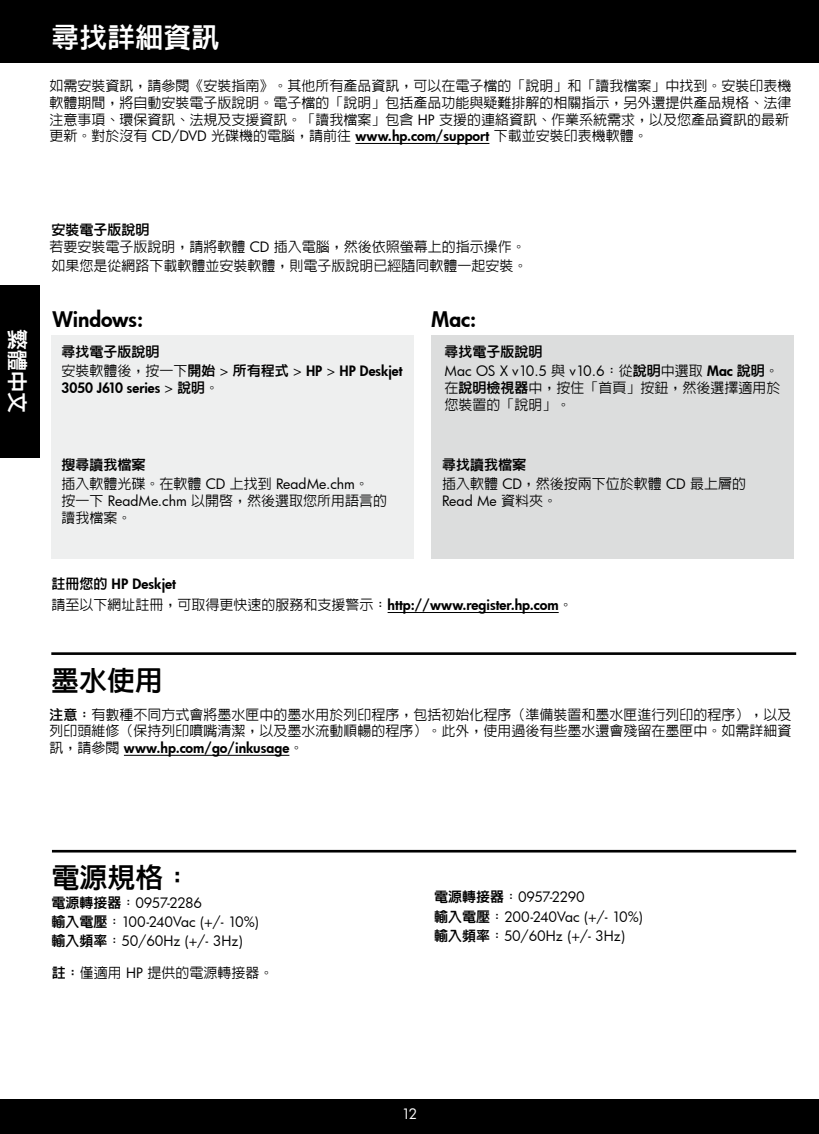
<style>
.page{position:relative;width:819px;height:1134px;background:#fff}
.page>*{position:absolute;margin:0;border:0;box-sizing:border-box;transform-origin:0 0}
.t1{font:28px "Lin Gothic Extra";color:#000}
.t2{font:28px "Lin Gothic Extra";color:#fff}
.t3{font:21px "Futura Hv";color:#000}
.t4{font:21px "Lin Gothic Extra";color:#fff}
.t5{font:500 14px/16.8px "Lin Gothic";color:#000}
.t6{font:14px/19.2px "Futura Bk";letter-spacing:-.015em;color:#000}
.t7{font:14px/16.8px "Futura Hv";color:#000}
.t8{font:14px "Lin Gothic Extra";color:#000}
.t9{font:14px "Futura Bk";color:#fff}
.s1{font-family:"Futura Bk";font-weight:400}
.s2{font-family:"Futura Hv";font-weight:400}
.s3{font-family:"Lin Gothic";font-weight:500}
.s4{font-family:"Lin Gothic Extra"}
.s5{font-family:"Futura Bk"}
.s6{font-family:"Futura Hv"}
.s7{font-family:"Lin Gothic Extra";font-weight:400}
</style>
<div class="page">
<div style="left:0;top:0;width:819px;height:62px;background:#000"></div>
<div style="left:0;top:1099px;width:819px;height:35px;background:#000"></div>
<hr style="left:52px;top:850px;width:744px;height:3px;background:#000">
<hr style="left:51px;top:652px;width:745px;height:3px;background:#000">
<hr style="left:124px;top:755px;width:165px;height:1px;background:#000">
<div style="left:51px;top:335px;width:362px;height:224px;background:#eeefef"></div>
<div style="left:432px;top:335px;width:362px;height:224px;background:#dcdddd"></div>
<hr style="left:355px;top:143px;width:134px;height:1px;background:#000">
<hr style="left:388px;top:612px;width:171px;height:1px;background:#000">
<div style="left:0;top:285px;width:40px;height:173px;background:#000"></div>
<h1 class="t2" style="left:52px;top:23px;width:169px">尋找詳細資訊</h1>
<p class="t5" style="left:50px;top:77px;width:743px">如需安裝資訊，請參閱《安裝指南》。其他所有產品資訊，可以在電子檔的「說明」和「讀我檔案」中找到。安裝印表機軟體期間，將自動安裝電子版說明。電子檔的「說明」包括產品功能與疑難排解的相關指示，另外還提供產品規格、法律注意事項、環保資訊、法規及支援資訊。「讀我檔案」包含 <span class="s1">HP</span> 支援的連絡資訊、作業系統需求，以及您產品資訊的最新更新。對於沒有 <span class="s1">CD/DVD</span> 光碟機的電腦，請前往 <span class="s2">www.hp.com/support</span> 下載並安裝印表機軟體。</p>
<h2 class="t4" style="left:28px;top:329px;width:85px;rotate:90deg">繁體中文</h2>
<p class="t8" style="left:52px;top:223px;width:99px">安裝電子版說明</p>
<p class="t5" style="left:50px;top:238px;width:478px">若要安裝電子版說明，請將軟體 <span class="s1">CD</span> 插入電腦，然後依照螢幕上的指示操作。</p>
<p class="t5" style="left:52px;top:257px;width:477px">如果您是從網路下載軟體並安裝軟體，則電子版說明已經隨同軟體一起安裝。</p>
<h2 class="t3" style="left:52px;top:305px;width:92px">Windows:</h2>
<h2 class="t3" style="left:432px;top:305px;width:46px">Mac:</h2>
<p class="t8" style="left:62px;top:344px;width:100px">尋找電子版說明</p>
<p class="t7" style="left:62px;top:363px;width:343px"><span class="s3">安裝軟體後，按一下</span><span class="s4">開始</span> <span class="s5">&gt;</span> <span class="s4">所有程式</span> <span class="s5">&gt;</span> HP <span class="s5">&gt;</span> HP Deskjet<br>3050 J610 series <span class="s5">&gt;</span> <span class="s4">說明</span><span class="s3">。</span></p>
<p class="t8" style="left:62px;top:457px;width:86px">搜尋讀我檔案</p>
<p class="t5" style="left:62px;top:476px;width:327px">插入軟體光碟。在軟體 <span class="s1">CD</span> 上找到 <span class="s1">ReadMe.chm</span>。<br>按一下 <span class="s1">ReadMe.chm</span> 以開啟，然後選取您所用語言的讀我檔案。</p>
<p class="t8" style="left:445px;top:344px;width:99px">尋找電子版說明</p>
<p class="t6" style="left:445px;top:361px;width:336px">Mac OS X v10.5 <span class="s3">與</span> v10.6<span class="s3">：從</span><span class="s4">說明</span><span class="s3">中選取</span> <span class="s6">Mac</span> <span class="s4">說明</span><span class="s3">。</span></p>
<p class="t5" style="left:445px;top:379px;width:337px">在<span class="s7">說明檢視器</span>中，按住「首頁」按鈕，然後選擇適用於您裝置的「說明」。</p>
<p class="t8" style="left:442px;top:457px;width:85px">尋找讀我檔案</p>
<p class="t5" style="left:442px;top:476px;width:305px">插入軟體 <span class="s1">CD</span>，然後按兩下位於軟體 <span class="s1">CD</span> 最上層的</p>
<p class="t6" style="left:442px;top:491px;width:117px">Read Me <span class="s3">資料夾。</span></p>
<p class="t7" style="left:52px;top:574px;width:523px;line-height:21px"><span class="s4">註冊您的</span> HP Deskjet<br><span class="s3">請至以下網址註冊，可取得更快速的服務和支援警示：</span>http://www.register.hp.com<span class="s3">。</span></p>
<h1 class="t1" style="left:51px;top:666px;width:113px">墨水使用</h1>
<p class="t5" style="left:50px;top:706px;width:743px"><span class="s7">注意：</span>有數種不同方式會將墨水匣中的墨水用於列印程序，包括初始化程序（準備裝置和墨水匣進行列印的程序），以及列印頭維修（保持列印噴嘴清潔，以及墨水流動順暢的程序）。此外，使用過後有些墨水還會殘留在墨匣中。如需詳細資</p>
<p class="t7" style="left:50px;top:739px;width:255px"><span class="s3">訊，請參閱</span> www.hp.com/go/inkusage<span class="s3">。</span></p>
<h1 class="t1" style="left:52px;top:863px;width:141px">電源規格：</h1>
<p class="t6" style="left:52px;top:893px;width:209px"><span class="s4">電源轉接器</span><span class="s3">：</span>0957-2286<br><span class="s4">輸入電壓</span><span class="s3">：</span>100-240Vac (+/- 10%)<span class="s4">輸入頻率</span><span class="s3">：</span>50/60Hz (+/- 3Hz)</p>
<p class="t5" style="left:52px;top:964px;width:223px"><span class="s7">註：</span>僅適用 <span class="s1">HP</span> 提供的電源轉接器。</p>
<p class="t6" style="left:434px;top:887px;width:210px"><span class="s4">電源轉接器</span><span class="s3">：</span>0957-2290<br><span class="s4">輸入電壓</span><span class="s3">：</span>200-240Vac (+/- 10%)<span class="s4">輸入頻率</span><span class="s3">：</span>50/60Hz (+/- 3Hz)</p>
<p class="t9" style="left:402px;top:1104px;width:17px">12</p>
</div>
